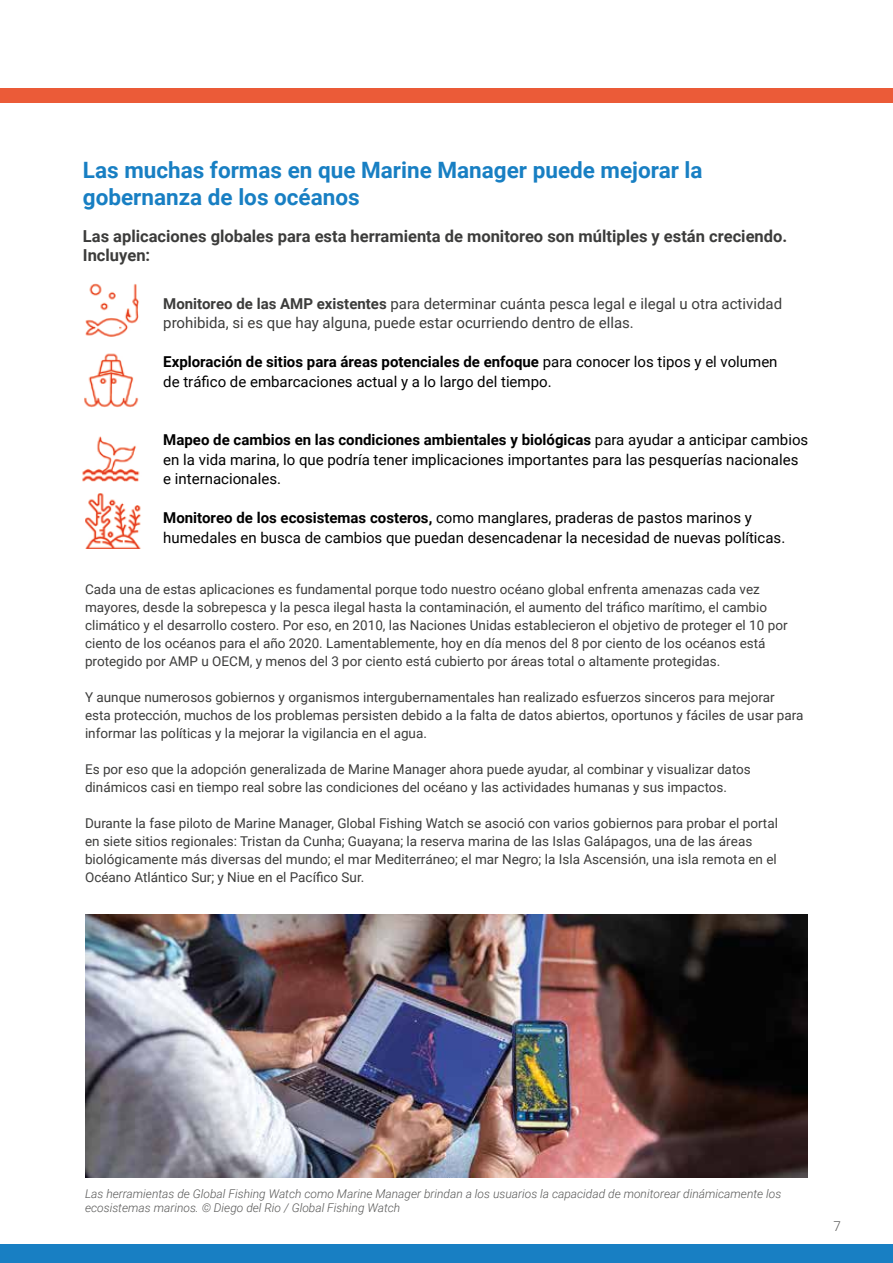
<style>
.page{position:relative;width:893px;height:1263px;background:#fff}
.page>*{position:absolute;margin:0;border:0;box-sizing:border-box;transform-origin:0 0}
.t1{font:700 22.5px/27px "Roboto";color:#187fc3}
.t2{font:700 16.5px/19.5px "Roboto";color:#3c3c3b}
.t3{font:15px/19.5px "Roboto";color:#000}
.t4{font:15px/19.5px "Roboto";color:#3c3c3b}
.t5{font:13.5px/18px "Roboto";color:#3c3c3b}
.t6{font:300 13.5px "Roboto";color:#575756}
.t7{font:italic 300 12px/14.4px "Roboto";color:#575756}
.s1{font-weight:700}
</style>
<div class="page">
<div style="left:0;top:89px;width:893px;height:14px;background:#eb5b38"></div>
<div style="left:0;top:1244px;width:893px;height:19px;background:#187fc3"></div>
<img style="left:85px;top:283px;width:54px;height:54px">
<img style="left:84px;top:353px;width:55px;height:55px">
<img style="left:82px;top:436px;width:58px;height:46px">
<img style="left:85px;top:493px;width:56px;height:56px">
<img style="left:85px;top:914px;width:723px;height:264px">
<h1 class="t1" style="left:83px;top:156px;width:621px">Las muchas formas en que Marine Manager puede mejorar la gobernanza de los océanos</h1>
<p class="t2" style="left:83px;top:225px;width:706px">Las aplicaciones globales para esta herramienta de monitoreo son múltiples y están creciendo.<br>Incluyen:</p>
<p class="t4" style="left:163px;top:293px;width:620px"><span class="s1">Monitoreo de las AMP existentes</span> para determinar cuánta pesca legal e ilegal u otra actividad prohibida, si es que hay alguna, puede estar ocurriendo dentro de ellas.</p>
<p class="t3" style="left:163px;top:352px;width:616px"><span class="s1">Exploración de sitios para áreas potenciales de enfoque</span> para conocer los tipos y el volumen de tráfico de embarcaciones actual y a lo largo del tiempo.</p>
<p class="t3" style="left:163px;top:430px;width:646px"><span class="s1">Mapeo de cambios en las condiciones ambientales y biológicas</span> para ayudar a anticipar cambios en la vida marina, lo que podría tener implicaciones importantes para las pesquerías nacionales e internacionales.</p>
<p class="t3" style="left:163px;top:508px;width:623px"><span class="s1">Monitoreo de los ecosistemas costeros,</span> como manglares, praderas de pastos marinos y humedales en busca de cambios que puedan desencadenar la necesidad de nuevas políticas.</p>
<p class="t5" style="left:85px;top:579px;width:704px">Cada una de estas aplicaciones es fundamental porque todo nuestro océano global enfrenta amenazas cada vez mayores, desde la sobrepesca y la pesca ilegal hasta la contaminación, el aumento del tráfico marítimo, el cambio climático y el desarrollo costero. Por eso, en 2010, las Naciones Unidas establecieron el objetivo de proteger el 10 por ciento de los océanos para el año 2020. Lamentablemente, hoy en día menos del 8 por ciento de los océanos está protegido por AMP u OECM, y menos del 3 por ciento está cubierto por áreas total o altamente protegidas.</p>
<p class="t5" style="left:85px;top:687px;width:720px">Y aunque numerosos gobiernos y organismos intergubernamentales han realizado esfuerzos sinceros para mejorar esta protección, muchos de los problemas persisten debido a la falta de datos abiertos, oportunos y fáciles de usar para informar las políticas y la mejorar la vigilancia en el agua.</p>
<p class="t5" style="left:85px;top:759px;width:667px">Es por eso que la adopción generalizada de Marine Manager ahora puede ayudar, al combinar y visualizar datos dinámicos casi en tiempo real sobre las condiciones del océano y las actividades humanas y sus impactos.</p>
<p class="t5" style="left:85px;top:813px;width:694px">Durante la fase piloto de Marine Manager, Global Fishing Watch se asoció con varios gobiernos para probar el portal en siete sitios regionales: Tristan da Cunha; Guayana; la reserva marina de las Islas Galápagos, una de las áreas biológicamente más diversas del mundo; el mar Mediterráneo; el mar Negro; la Isla Ascensión, una isla remota en el Océano Atlántico Sur; y Niue en el Pacífico Sur.</p>
<p class="t7" style="left:85px;top:1186px;width:698px">Las herramientas de Global Fishing Watch como Marine Manager brindan a los usuarios la capacidad de monitorear dinámicamente los ecosistemas marinos. © Diego del Rio / Global Fishing Watch</p>
<p class="t6" style="left:834px;top:1216px;width:9px">7</p>
</div>
